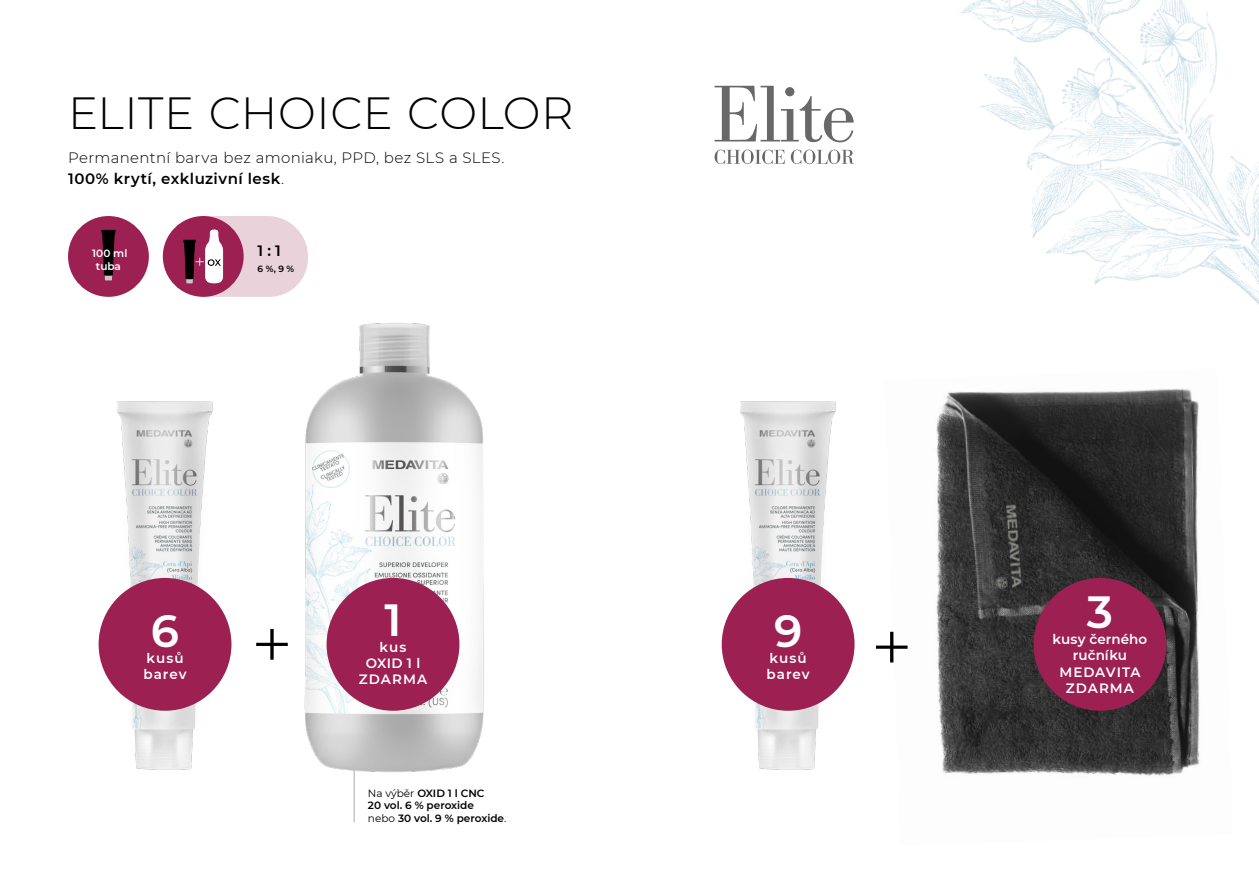
<style>
.page{position:relative;width:1259px;height:893px;background:#fff}
.page>*{position:absolute;margin:0;border:0;box-sizing:border-box;transform-origin:0 0}
.t1{font:300 45px "Montserrat";letter-spacing:.01em;color:#000}
.t2{font:600 45px "Montserrat";color:#fff}
.t3{font:300 15px/21px "Montserrat";letter-spacing:.02em;color:#000}
.t4{font:600 15px "Montserrat";color:#000}
.t5{font:600 13.5px/16.2px "Montserrat";letter-spacing:.07em;color:#fff}
.t6{font:600 13.5px/16.2px "Montserrat";letter-spacing:.015em;color:#fff;text-align:center}
.t7{font:600 10.5px/12.6px "Montserrat";color:#000}
.t8{font:600 10.5px/12.6px "Montserrat";color:#fff;text-align:center}
.t9{font:600 9px "Montserrat";color:#000}
.s1{font-weight:600}
.s2{font-weight:400}
</style>
<div class="page">
<img style="left:959px;top:0;width:300px;height:305px">
<img style="left:98px;top:401px;width:134px;height:369px">
<img style="left:738px;top:401px;width:117px;height:369px">
<img style="left:304px;top:323px;width:180px;height:449px">
<svg style="left:256px;top:629px;width:32px;height:31px"></svg>
<div style="left:99px;top:578px;width:132px;height:133px;background:#9d2053;border-radius:50%"></div>
<div style="left:721px;top:578px;width:133px;height:133px;background:#9d2053;border-radius:50%"></div>
<div style="left:326px;top:578px;width:133px;height:133px;background:#9d2053;border-radius:50%"></div>
<hr style="left:353px;top:769px;width:2px;height:53px;background:#c6c6c6">
<img style="left:890px;top:388px;width:310px;height:388px">
<svg style="left:876px;top:632px;width:31px;height:30px"></svg>
<div style="left:1033px;top:578px;width:133px;height:133px;background:#9d2053;border-radius:50%"></div>
<svg style="left:714px;top:150px;width:140px;height:14px"></svg>
<svg style="left:714px;top:86px;width:139px;height:56px"></svg>
<div style="left:68px;top:216px;width:81px;height:81px;background:#9d2053;border-radius:50%"></div>
<svg style="left:101px;top:229px;width:15px;height:51px"></svg>
<div style="left:163px;top:216px;width:81px;height:81px;background:#9d2053;border-radius:50%"></div>
<svg style="left:183px;top:216px;width:125px;height:141px"></svg>
<h1 class="t1" style="left:68px;top:83px;width:507px">ELITE CHOICE COLOR</h1>
<p class="t3" style="left:68px;top:147px;width:438px">Permanentní barva bez amoniaku, PPD, bez SLS a SLES.<br><span class="s1">100% krytí, exkluzivní lesk</span>.</p>
<p class="t8" style="left:92px;top:247px;width:37px">100 ml tuba</p>
<p class="t4" style="left:258px;top:240px;width:25px">1 : 1</p>
<p class="t9" style="left:258px;top:262px;width:38px">6 %, 9 %</p>
<h1 class="t2" style="left:151px;top:599px;width:30px">6</h1>
<p class="t5" style="left:143px;top:650px;width:45px">kusů barev</p>
<h1 class="t2" style="left:384px;top:588px;width:19px">1</h1>
<p class="t5" style="left:359px;top:638px;width:70px;text-align:center">kus<br>OXID 1 l<br>ZDARMA</p>
<p class="t7" style="left:368px;top:786px;width:140px"><span class="s2">Na výběr</span> OXID 1 l CNC<br>20 vol. 6 % peroxide<br><span class="s2">nebo</span> 30 vol. 9 % peroxide<span class="s2">.</span></p>
<h1 class="t2" style="left:774px;top:599px;width:30px">9</h1>
<p class="t5" style="left:766px;top:650px;width:45px">kusů barev</p>
<h1 class="t2" style="left:1087px;top:580px;width:28px">3</h1>
<p class="t6" style="left:1052px;top:631px;width:96px">kusy černého ručníku<br>MEDAVITA<br>ZDARMA</p>
</div>
